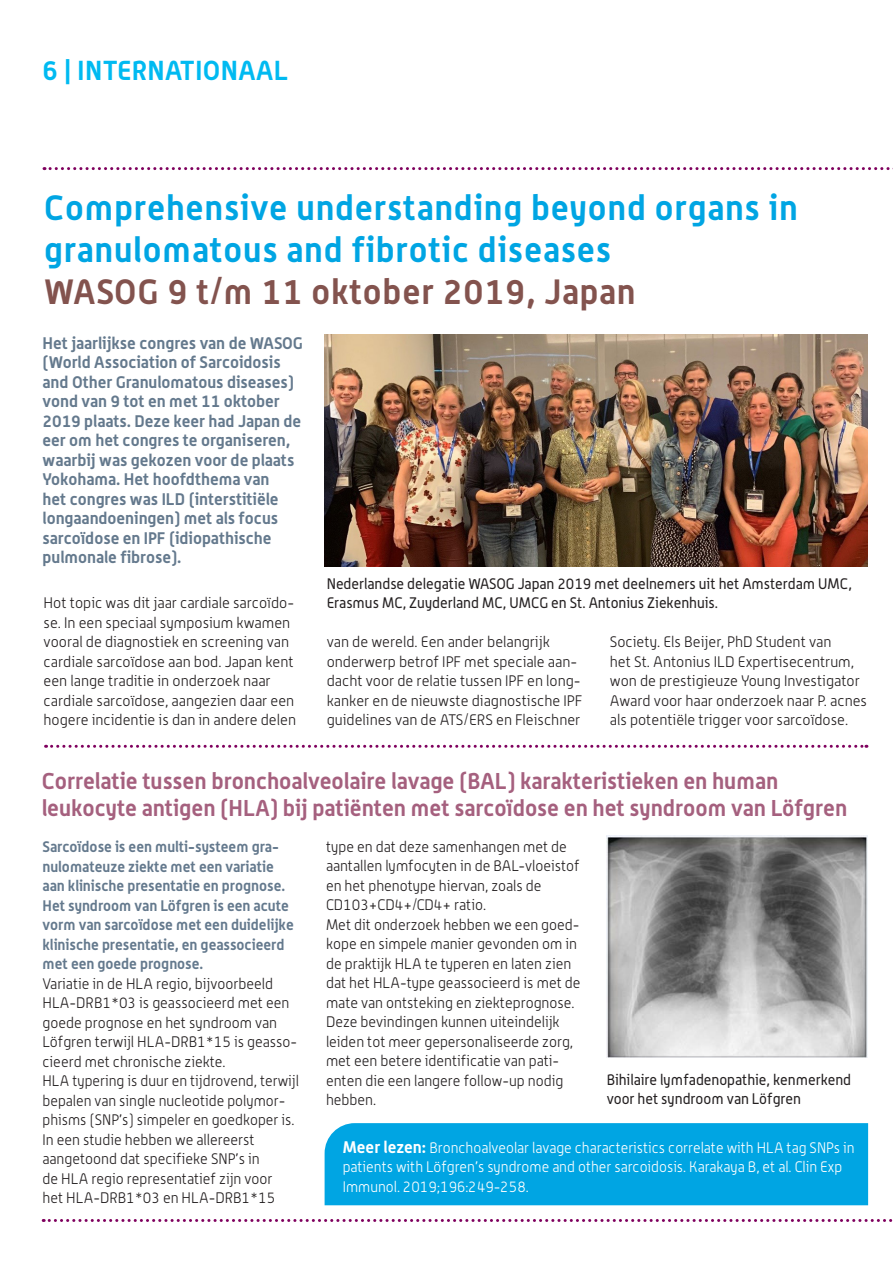
<style>
.page{position:relative;width:893px;height:1263px;background:#fff}
.page>*{position:absolute;margin:0;border:0;box-sizing:border-box;transform-origin:0 0}
.KOP_22_14_-_links-_k{font:700 34.5px/42px "Alwyn";letter-spacing:.025em;color:#00a5e3}
.KOP_22_14_-_links-_k-2{font:700 34.5px "Alwyn";letter-spacing:.025em;color:#83534e}
.t1{font:700 27px "Alwyn";letter-spacing:.015em;color:#00baf1}
.KOP_18_14_-_links{font:700 22.5px/27px "Alwyn";color:#a5607e}
.Platte_tekst_light{font:700 16.5px/19.5px "Alwyn";color:#64798d}
.Platte_tekst_light-2{font:300 15px/19.5px "Alwyn";color:#231f20}
.KOP_18_14_-_links-2{font:700 15px/19.5px "Alwyn";color:#64798d}
.Fotobijschrift{font:15px/19.5px "Alwyn";color:#231f20}
.KOP_18_14_links_-_kk{font:300 15px/19.5px "Alwyn";color:#fff}
.s1{font-weight:700;font-size:16.5px}
</style>
<div class="page">
<svg style="left:44px;top:167px;width:849px;height:3px"></svg>
<svg style="left:43px;top:1219px;width:850px;height:3px"></svg>
<svg style="left:46px;top:745px;width:821px;height:3px"></svg>
<img style="left:325px;top:335px;width:543px;height:231px">
<img style="left:607px;top:835px;width:260px;height:223px">
<div style="left:325px;top:1123px;width:543px;height:82px;background:#00a5e3"></div>
<p class="t1" style="left:43px;top:54px;width:247px">6 | INTERNATIONAAL</p>
<p class="KOP_22_14_-_links-_k" style="left:44px;top:186px;width:755px">Comprehensive understanding beyond organs in granulomatous and fibrotic diseases</p>
<p class="KOP_22_14_-_links-_k-2" style="left:44px;top:270px;width:593px">WASOG 9 t/m 11 oktober 2019, Japan</p>
<p class="Platte_tekst_light" style="left:43px;top:333px;width:262px">Het jaarlijkse congres van de WASOG (World Association of Sarcoidosis and Other Granulomatous diseases) vond van 9 tot en met 11 oktober<br>2019 plaats. Deze keer had Japan de eer om het congres te organiseren, waarbij was gekozen voor de plaats<br>Yokohama. Het hoofdthema van<br>het congres was ILD (interstitiële longaandoeningen) met als focus sarcoïdose en IPF (idiopathische pulmonale fibrose).</p>
<p class="Platte_tekst_light-2" style="left:44px;top:593px;width:254px">Hot topic was dit jaar cardiale sarcoïdo&shy;se. In een speciaal symposium kwamen vooral de diagnostiek en screening van cardiale sarcoïdose aan bod. Japan kent een lange traditie in onderzoek naar cardiale sarcoïdose, aangezien daar een hogere incidentie is dan in andere delen</p>
<p class="Fotobijschrift" style="left:327px;top:573px;width:527px">Nederlandse delegatie WASOG Japan 2019 met deelnemers uit het Amsterdam UMC,<br>Erasmus MC, Zuyderland MC, UMCG en St. Antonius Ziekenhuis.</p>
<p class="Platte_tekst_light-2" style="left:327px;top:632px;width:257px">van de wereld. Een ander belangrijk onderwerp betrof IPF met speciale aan&shy;dacht voor de relatie tussen IPF en long&shy;kanker en de nieuwste diagnostische IPF guidelines van de ATS/ERS en Fleischner</p>
<p class="Platte_tekst_light-2" style="left:610px;top:632px;width:259px">Society. Els Beijer, PhD Student van<br>het St. Antonius ILD Expertisecentrum, won de prestigieuze Young Investigator Award voor haar onderzoek naar P. acnes als potentiële trigger voor sarcoïdose.</p>
<p class="KOP_18_14_-_links" style="left:42px;top:767px;width:807px">Correlatie tussen bronchoalveolaire lavage (BAL) karakteristieken en human leukocyte antigen (HLA) bij patiënten met sarcoïdose en het syndroom van Löfgren</p>
<p class="KOP_18_14_-_links-2" style="left:43px;top:837px;width:253px">Sarcoïdose is een multi-systeem gra&shy;nulomateuze ziekte met een variatie aan klinische presentatie en prognose.<br>Het syndroom van Löfgren is een acute vorm van sarcoïdose met een duidelijke klinische presentatie, en geassocieerd met een goede prognose.</p>
<p class="Platte_tekst_light-2" style="left:43px;top:974px;width:256px">Variatie in de HLA regio, bijvoorbeeld HLA-DRB1*03 is geassocieerd met een goede prognose en het syndroom van Löfgren terwijl HLA-DRB1*15 is geasso&shy;cieerd met chronische ziekte.</p>
<p class="Platte_tekst_light-2" style="left:43px;top:1071px;width:258px">HLA typering is duur en tijdrovend, terwijl bepalen van single nucleotide polymor&shy;phisms (SNP’s) simpeler en goedkoper is.</p>
<p class="Platte_tekst_light-2" style="left:43px;top:1130px;width:234px">In een studie hebben we allereerst aangetoond dat specifieke SNP’s in de HLA regio representatief zijn voor het HLA-DRB1*03 en HLA-DRB1*15</p>
<p class="Platte_tekst_light-2" style="left:326px;top:836px;width:255px">type en dat deze samenhangen met de aantallen lymfocyten in de BAL-vloeistof en het phenotype hiervan, zoals de CD103+CD4+/CD4+ ratio.</p>
<p class="Platte_tekst_light-2" style="left:326px;top:914px;width:256px">Met dit onderzoek hebben we een goed&shy;kope en simpele manier gevonden om in de praktijk HLA te typeren en laten zien dat het HLA-type geassocieerd is met de mate van ontsteking en ziekteprognose.<br>Deze bevindingen kunnen uiteindelijk leiden tot meer gepersonaliseerde zorg, met een betere identificatie van pati&shy;ënten die een langere follow-up nodig hebben.</p>
<p class="Fotobijschrift" style="left:607px;top:1069px;width:246px">Bihilaire lymfadenopathie, kenmerkend voor het syndroom van Löfgren</p>
<p class="KOP_18_14_links_-_kk" style="left:343px;top:1137px;width:513px"><span class="s1">Meer lezen:</span> Bronchoalveolar lavage characteristics correlate with HLA tag SNPs in patients with Löfgren’s syndrome and other sarcoidosis. Karakaya B, et al. Clin Exp<br>Immunol. 2019;196:249-258.</p>
</div>
